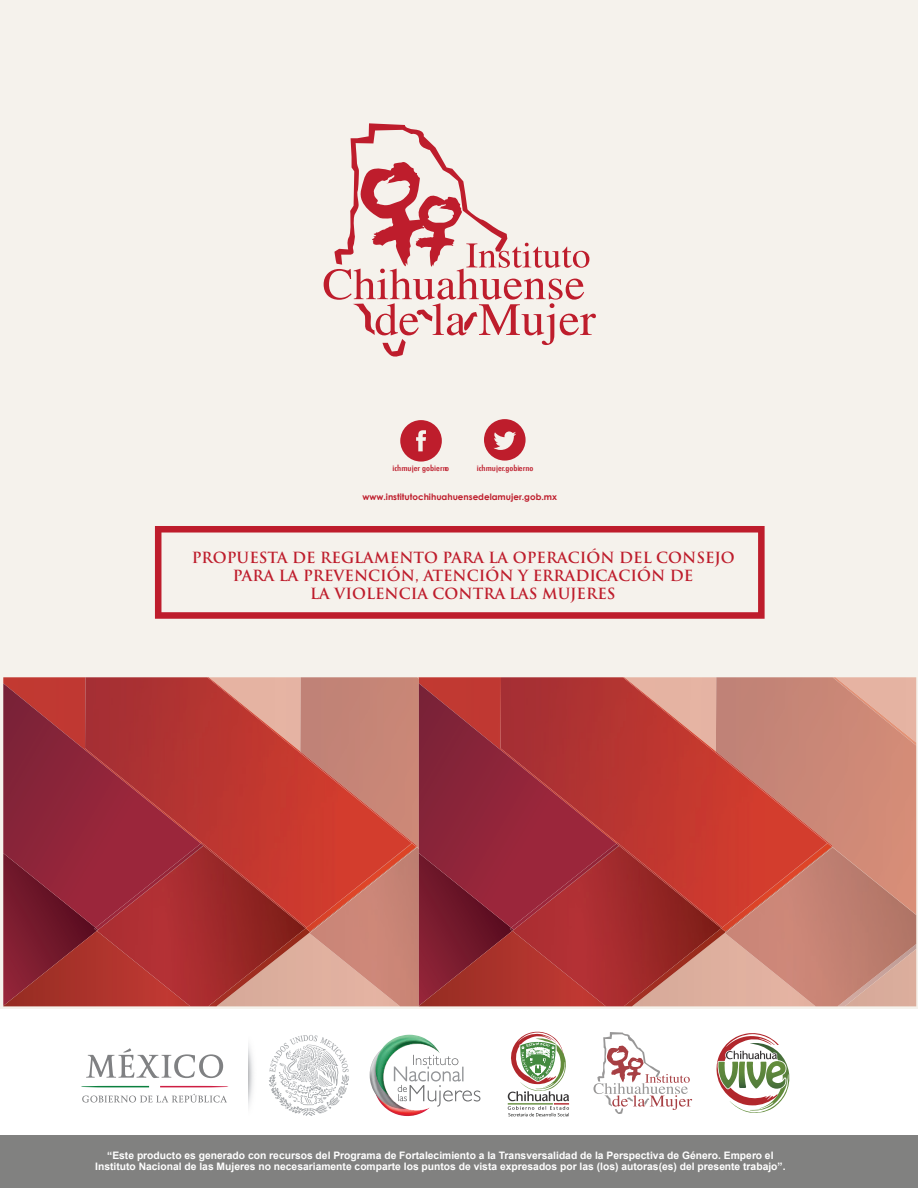
<style>
.page{position:relative;width:918px;height:1188px;background:#fff}
.page>*{position:absolute;margin:0;border:0;box-sizing:border-box;transform-origin:0 0}
.t1{font:700 15px/18px "Trajan Pro";color:#be1d2c;text-align:center}
.t2{font:700 10.35px/11.2px "Arial";color:#fff;text-align:center}
.t3{font:700 8.85px "Century Gothic";color:#be1d2c}
.t4{font:500 condensed 7.65px "Futura";color:#be1d2c;scale:1.32 1}
</style>
<div class="page">
<div style="left:1px;top:0;width:917px;height:1188px;background:#f5f2ec"></div>
<div style="left:1px;top:1009px;width:917px;height:178px;background:#fff"></div>
<svg style="left:155px;top:526px;width:610px;height:93px"></svg>
<svg style="left:3px;top:683px;width:82px;height:163px;background:#922938"></svg>
<svg style="left:3px;top:846px;width:94px;height:160px;background:#88232f"></svg>
<img style="left:97px;top:928px;width:110px;height:78px">
<img style="left:96px;top:927px;width:107px;height:3px">
<img style="left:412px;top:752px;width:5px;height:94px">
<img style="left:85px;top:677px;width:327px;height:250px">
<svg style="left:419px;top:683px;width:82px;height:163px;background:#922837"></svg>
<svg style="left:216px;top:846px;width:296px;height:160px;background:#b1504c"></svg>
<img style="left:512px;top:928px;width:111px;height:78px">
<img style="left:511px;top:927px;width:108px;height:3px">
<img style="left:827px;top:677px;width:89px;height:170px">
<img style="left:827px;top:752px;width:6px;height:95px">
<svg style="left:632px;top:847px;width:284px;height:159px;background:#c68375"></svg>
<img style="left:501px;top:677px;width:326px;height:250px">
<svg style="left:0;top:1031px;width:918px;height:157px"></svg>
<div style="left:1px;top:1136px;width:917px;height:52px;background:#818180"></div>
<svg style="left:324px;top:123px;width:272px;height:234px"></svg>
<svg style="left:400px;top:420px;width:42px;height:42px"></svg>
<svg style="left:484px;top:419px;width:42px;height:42px"></svg>
<p class="t4" style="left:392px;top:463px;width:45px">ichmujer gobierno</p>
<p class="t4" style="left:477px;top:463px;width:45px">ichmujer.gobierno</p>
<p class="t3" style="left:362px;top:492px;width:196px">www.institutochihuahuensedelamujer.gob.mx</p>
<h1 class="t1" style="left:192px;top:549px;width:545px">PROPUESTA DE REGLAMENTO PARA LA OPERACIÓN DEL CONSEJO<br>PARA LA PREVENCIÓN, ATENCIÓN Y ERRADICACIÓN DE<br>LA VIOLENCIA CONTRA LAS MUJERES</h1>
<p class="t2" style="left:95px;top:1150px;width:692px">“Este producto es generado con recursos del Programa de Fortalecimiento a la Transversalidad de la Perspectiva de Género. Empero el<br>Instituto Nacional de las Mujeres no necesariamente comparte los puntos de vista expresados por las (los) autoras(es) del presente trabajo”.</p>
</div>
